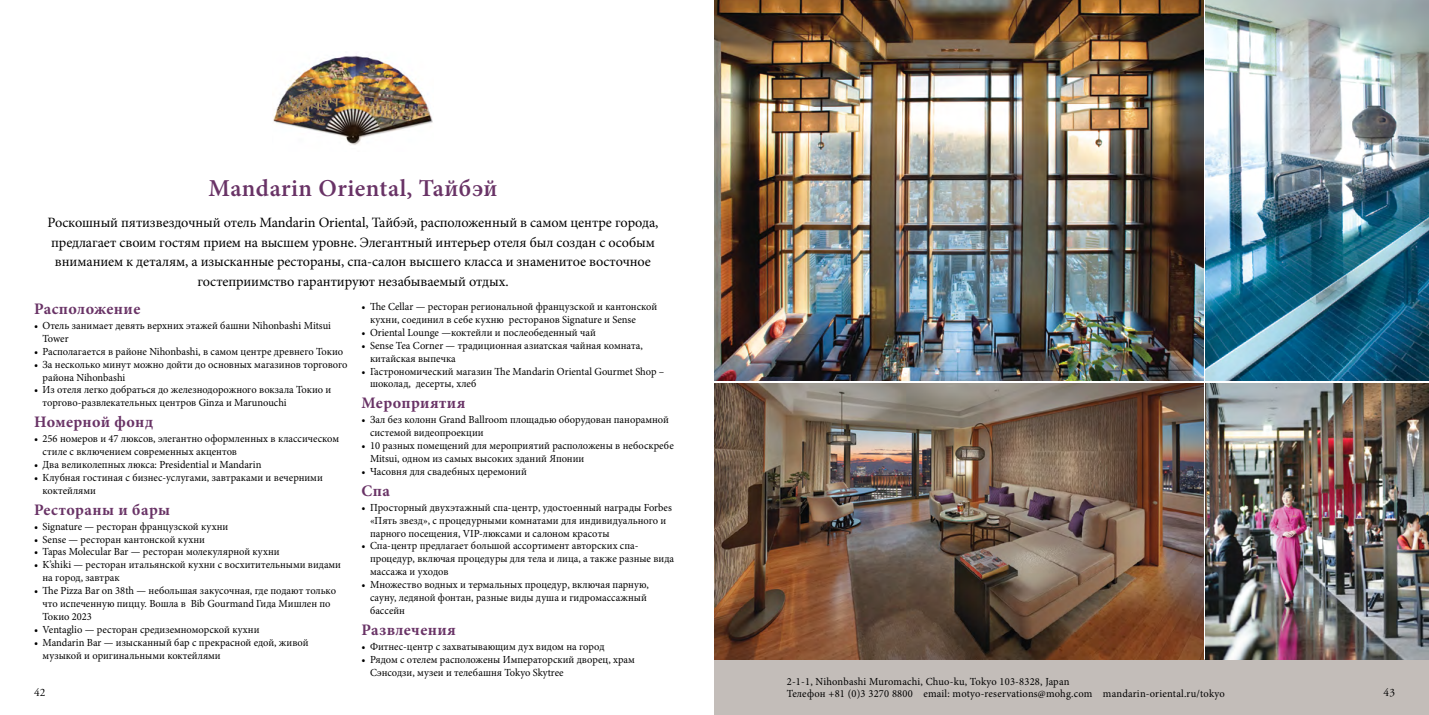
<style>
.page{position:relative;width:1429px;height:715px;background:#fff}
.page>*{position:absolute;margin:0;border:0;box-sizing:border-box;transform-origin:0 0}
.t1{font:600 24.3px "Minion Pro";letter-spacing:.02em;color:#693366}
.t2{font:700 16.05px "Minion Pro";letter-spacing:.025em;color:#693366}
.t3{font:14.25px/19.5px "Minion Pro";letter-spacing:-.01em;color:#000;text-align:center}
.t4{font:11.25px "Adobe Garamond Pro";color:#000}
.t5{font:10.8px/12.9px "Minion Pro";color:#000}
</style>
<div class="page">
<img style="left:273px;top:55px;width:160px;height:90px">
<div style="left:714px;top:659px;width:715px;height:55px;background:#c3bdb9"></div>
<img style="left:714px;top:0;width:489px;height:381px">
<img style="left:1205px;top:383px;width:224px;height:276px">
<img style="left:1205px;top:0;width:224px;height:381px">
<img style="left:714px;top:383px;width:489px;height:276px">
<h1 class="t1" style="left:209px;top:171px;width:290px">Mandarin Oriental, Тайбэй</h1>
<p class="t3" style="left:48px;top:213px;width:612px">Роскошный пятизвездочный отель Mandarin Oriental, Тайбэй, расположенный в самом центре города, предлагает своим гостям прием на высшем уровне. Элегантный интерьер отеля был создан с особым вниманием к деталям, а изысканные рестораны, спа-салон высшего класса и знаменитое восточное гостеприимство гарантируют незабываемый отдых.</p>
<h2 class="t2" style="left:34px;top:297px;width:108px">Расположение</h2>
<p class="t5" style="left:43px;top:319px;width:290px;text-indent:-9px">• Отель занимает девять верхних этажей башни Nihonbashi Mitsui<br>Tower</p>
<p class="t5" style="left:34px;top:345px;width:311px">• Располагается в районе Nihonbashi, в самом центре древнего Токио</p>
<p class="t5" style="left:43px;top:357px;width:307px;text-indent:-9px">• За несколько минут можно дойти до основных магазинов торгового района Nihonbashi</p>
<p class="t5" style="left:43px;top:383px;width:290px;text-indent:-9px">• Из отеля легко добраться до железнодорожного вокзала Токио и торгово-развлекательных центров Ginza и Marunouchi</p>
<h2 class="t2" style="left:34px;top:410px;width:121px">Номерной фонд</h2>
<p class="t5" style="left:43px;top:432px;width:298px;text-indent:-9px">• 256 номеров и 47 люксов, элегантно оформленных в классическом стиле с включением современных акцентов</p>
<p class="t5" style="left:34px;top:458px;width:229px">• Два великолепных люкса: Presidential и Mandarin</p>
<p class="t5" style="left:43px;top:471px;width:282px;text-indent:-9px">• Клубная гостиная с бизнес-услугами, завтраками и вечерними коктейлями</p>
<h2 class="t2" style="left:34px;top:498px;width:138px">Рестораны и бары</h2>
<p class="t5" style="left:34px;top:519px;width:196px">• Signature — ресторан французской кухни</p>
<p class="t5" style="left:34px;top:532px;width:172px">• Sense — ресторан кантонской кухни</p>
<p class="t5" style="left:34px;top:545px;width:247px">• Tapas Molecular Bar — ресторан молекулярной кухни</p>
<p class="t5" style="left:43px;top:558px;width:300px;text-indent:-9px">• K’shiki — ресторан итальянской кухни с восхитительными видами на город, завтрак</p>
<p class="t5" style="left:43px;top:584px;width:295px;text-indent:-9px">• The Pizza Bar on 38th — небольшая закусочная, где подают только что испеченную пиццу. Вошла в Bib Gourmand Гида Мишлен по<br>Токио 2023</p>
<p class="t5" style="left:34px;top:622px;width:227px">• Ventaglio — ресторан средиземноморской кухни</p>
<p class="t5" style="left:43px;top:635px;width:268px;text-indent:-9px">• Mandarin Bar — изысканный бар с прекрасной едой, живой музыкой и оригинальными коктейлями</p>
<p class="t5" style="left:370px;top:300px;width:289px;text-indent:-9px">• The Cellar — ресторан региональной французской и кантонской кухни, соединил в себе кухню ресторанов Signature и Sense</p>
<p class="t5" style="left:361px;top:326px;width:236px">• Oriental Lounge —коктейли и послеобеденный чай</p>
<p class="t5" style="left:370px;top:339px;width:274px;text-indent:-9px">• Sense Tea Corner — традиционная азиатская чайная комната, китайская выпечка</p>
<p class="t5" style="left:370px;top:364px;width:296px;text-indent:-9px">• Гастрономический магазин The Mandarin Oriental Gourmet Shop – шоколад, десерты, хлеб</p>
<h2 class="t2" style="left:361px;top:391px;width:105px">Мероприятия</h2>
<p class="t5" style="left:370px;top:413px;width:300px;text-indent:-9px">• Зал без колонн Grand Ballroom площадью оборудован панорамной системой видеопроекции</p>
<p class="t5" style="left:370px;top:439px;width:305px;text-indent:-9px">• 10 разных помещений для мероприятий расположены в небоскребе<br>Mitsui, одном из самых высоких зданий Японии</p>
<p class="t5" style="left:361px;top:465px;width:167px">• Часовня для свадебных церемоний</p>
<h2 class="t2" style="left:361px;top:479px;width:30px">Спа</h2>
<p class="t5" style="left:370px;top:500px;width:303px;text-indent:-9px">• Просторный двухэтажный спа-центр, удостоенный награды Forbes «Пять звезд», с процедурными комнатами для индивидуального и парного посещения, VIP-люксами и салоном красоты</p>
<p class="t5" style="left:370px;top:539px;width:306px;text-indent:-9px">• Спа-центр предлагает большой ассортимент авторских спа&shy;процедур, включая процедуры для тела и лица, а также разные вида массажа и уходов</p>
<p class="t5" style="left:370px;top:578px;width:280px;text-indent:-9px">• Множество водных и термальных процедур, включая парную, сауну, ледяной фонтан, разные виды душа и гидромассажный бассейн</p>
<h2 class="t2" style="left:361px;top:618px;width:96px">Развлечения</h2>
<p class="t5" style="left:361px;top:639px;width:244px">• Фитнес-центр с захватывающим дух видом на город</p>
<p class="t5" style="left:370px;top:652px;width:266px;text-indent:-9px">• Рядом с отелем расположены Императорский дворец, храм<br>Сэнсодзи, музеи и телебашня Tokyo Skytree</p>
<p class="t5" style="left:787px;top:674px;width:439px">2-1-1, Nihonbashi Muromachi, Chuo-ku, Tokyo 103-8328, Japan<br>Телефон +81 (0)3 3270 8800 email: motyo-reservations@mohg.com mandarin-oriental.ru/tokyo</p>
<p class="t4" style="left:34px;top:685px;width:13px">42</p>
<p class="t4" style="left:1383px;top:685px;width:13px">43</p>
</div>
